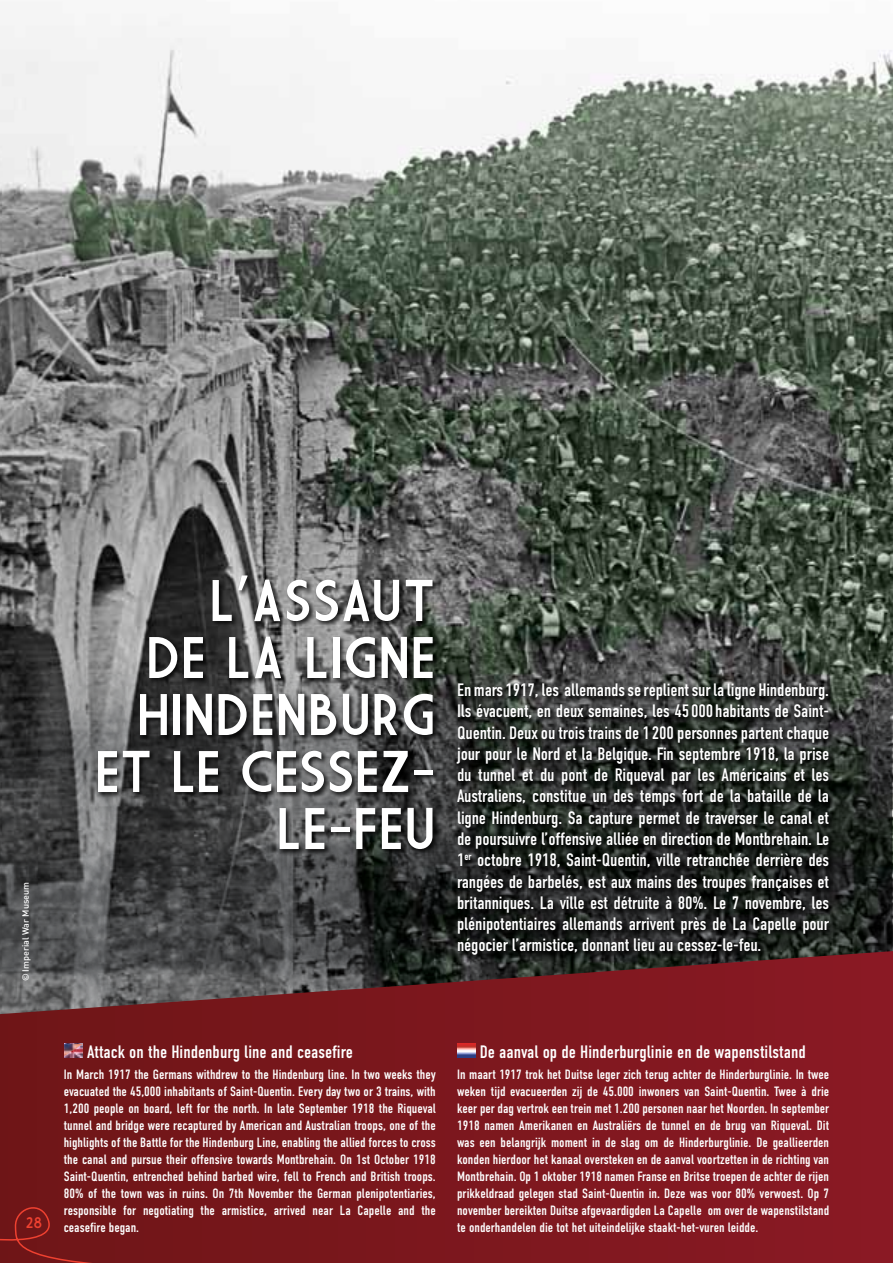
<style>
.page{position:relative;width:893px;height:1263px;background:#fff}
.page>*{position:absolute;margin:0;border:0;box-sizing:border-box;transform-origin:0 0}
.t1{font:57px/57px "Market Deco";color:#fff;text-align:right}
.t2{font:18px/21.3px "DIN Condensed";letter-spacing:-.01em;color:#fff;text-align:justify}
.t3{font:15px "Market Deco";color:#ef4130}
.t4{font:13.5px/17px "DIN Condensed";color:#fff;text-align:justify}
.t5{font:500 9px "DIN";color:#fff}
</style>
<div class="page">
<img style="left:0;top:21px;width:893px;height:583px">
<img style="left:0;top:604px;width:893px;height:347px">
<svg style="left:0;top:951px;width:893px;height:312px;background:#781c22"></svg>
<div style="left:96px;top:573px;width:343px;height:282px;background:#000;opacity:.75"></div>
<div style="left:455px;top:681px;width:381px;height:280px;background:#000;opacity:.75"></div>
<img style="left:64px;top:1056px;width:18px;height:1px">
<img style="left:64px;top:1044px;width:18px;height:12px">
<img style="left:457px;top:1044px;width:18px;height:13px">
<div style="left:0;top:1197px;width:141px;height:66px;background:#711618"></div>
<p class="t5" style="left:20px;top:981px;width:101px;rotate:-90deg">© I mperial War Museum</p>
<p class="t1" style="left:95px;top:571px;width:343px">L'ASSAUT<br>DE LA LIGNE<br>HINDENBURG<br>ET LE CESSEZ-<br>LE-FEU</p>
<p class="t2" style="left:457px;top:680px;width:374px">En mars 1917, les allemands se replient sur la ligne Hindenburg.<br>Ils évacuent, en deux semaines, les 45 000 habitants de Saint-Quentin. Deux ou trois trains de 1200 personnes partent chaque jour pour le Nord et la Belgique. Fin septembre 1918, la prise du tunnel et du pont de Riqueval par les Américains et les Australiens, constitue un des temps fort de la bataille de la ligne Hindenburg. Sa capture permet de traverser le canal et de poursuivre l’offensive alliée en direction de Montbrehain. Le 1<sup>er</sup> octobre 1918, Saint-Quentin, ville retranchée derrière des rangées de barbelés, est aux mains des troupes françaises et britanniques. La ville est détruite à 80%. Le 7 novembre, les plénipotentiaires allemands arrivent près de La Capelle pour négocier l’armistice, donnant lieu au cessez-le-feu.</p>
<p class="t2" style="left:87px;top:1041px;width:267px">Attack on the Hindenburg line and ceasefire</p>
<p class="t4" style="left:64px;top:1066px;width:374px">In March 1917 the Germans withdrew to the Hindenburg line. In two weeks they evacuated the 45,000 inhabitants of Saint-Quentin. Every day two or 3 trains, with 1,200 people on board, left for the north. In late September 1918 the Riqueval tunnel and bridge were recaptured by American and Australian troops, one of the highlights of the Battle for the Hindenburg Line, enabling the allied forces to cross the canal and pursue their offensive towards Montbrehain. On 1st October 1918<br>Saint-Quentin, entrenched behind barbed wire, fell to French and British troops.<br>80% of the town was in ruins. On 7th November the German plenipotentiaries, responsible for negotiating the armistice, arrived near La Capelle and the ceasefire began.</p>
<p class="t2" style="left:480px;top:1041px;width:328px">De aanval op de Hinderburglinie en de wapenstilstand</p>
<p class="t4" style="left:457px;top:1066px;width:374px">In maart 1917 trok het Duitse leger zich terug achter de Hinderburglinie. In twee weken tijd evacueerden zij de 45.000 inwoners van Saint-Quentin. Twee à drie keer per dag vertrok een trein met 1.200 personen naar het Noorden. In september 1918 namen Amerikanen en Australiërs de tunnel en de brug van Riqueval. Dit was een belangrijk moment in de slag om de Hinderburglinie. De geallieerden konden hierdoor het kanaal oversteken en de aanval voortzetten in de richting van Montbrehain. Op 1 oktober 1918 namen Franse en Britse troepen de achter de rijen prikkeldraad gelegen stad Saint-Quentin in. Deze was voor 80% verwoest. Op 7 november bereikten Duitse afgevaardigden La Capelle om over de wapenstilstand</p>
<p class="t3" style="left:26px;top:1214px;width:18px">28</p>
<p class="t4" style="left:457px;top:1219px;width:303px">te onderhandelen die tot het uiteindelijke staakt-het-vuren leidde.</p>
<p class="t3" style="left:35px;top:1214px;width:9px">7</p>
</div>
